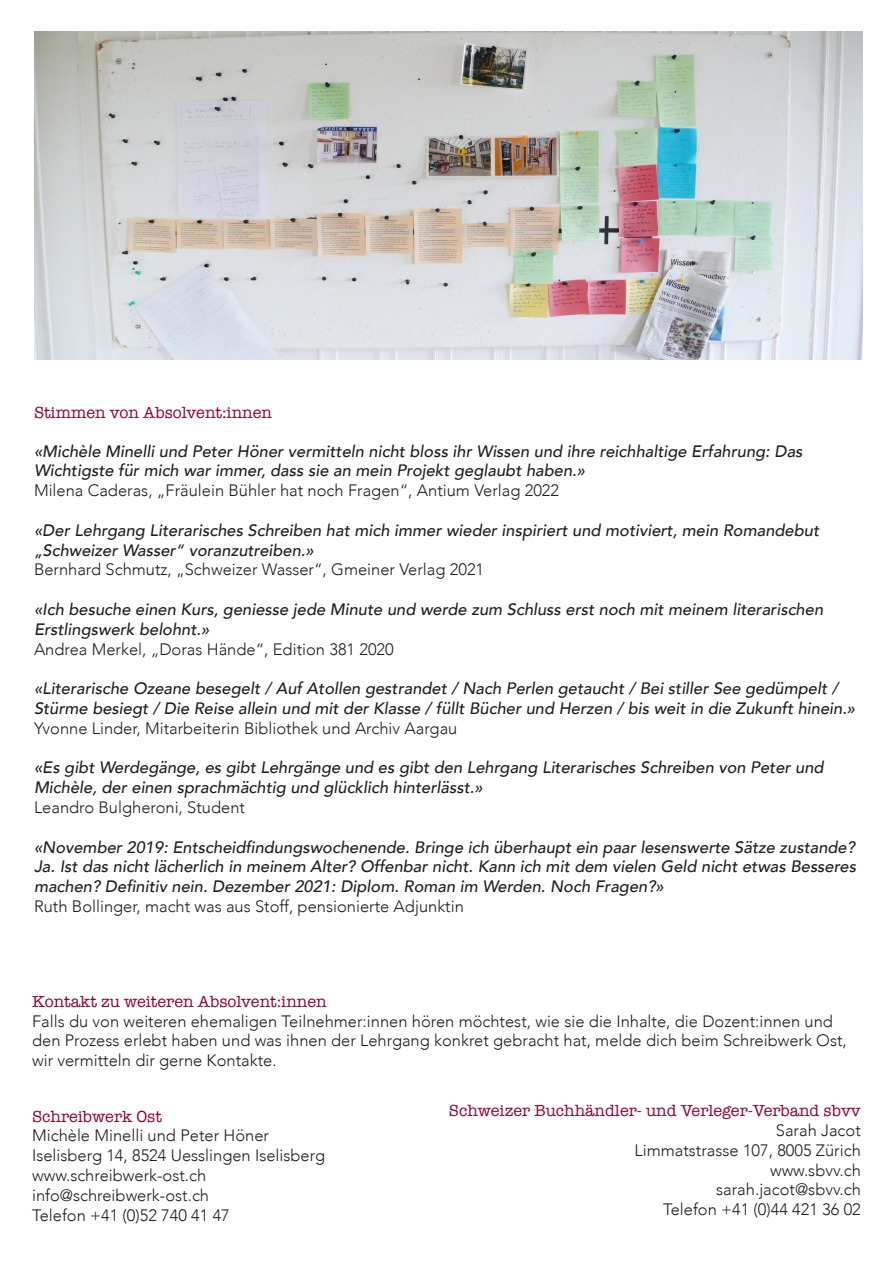
<style>
.page{position:relative;width:893px;height:1263px;background:#fff}
.page>*{position:absolute;margin:0;border:0;box-sizing:border-box;transform-origin:0 0}
.t1{font:italic 500 16.5px/19.8px "Avenir";color:#231f20}
.t2{font:300 16.5px/19.8px "Avenir";color:#231f20}
.t3{font:16.5px "American Typewriter";color:#94002f}
.s1{font-weight:500;font-style:italic}
.s2{font-weight:300;font-style:normal}
</style>
<div class="page">
<img style="left:34px;top:32px;width:829px;height:327px">
<p class="t3" style="left:34px;top:400px;width:239px">Stimmen von Absolvent:innen</p>
<p class="t1" style="left:34px;top:441px;width:770px">«Michèle Minelli und Peter Höner vermitteln nicht bloss ihr Wissen und ihre reichhaltige Erfahrung: Das<br>Wichtigste für mich war immer, dass sie an mein Projekt geglaubt haben.»</p>
<p class="t2" style="left:34px;top:481px;width:527px">Milena Caderas, „Fräulein Bühler hat noch Fragen“, Antium Verlag 2022</p>
<p class="t1" style="left:34px;top:520px;width:787px">«Der Lehrgang Literarisches Schreiben hat mich immer wieder inspiriert und motiviert, mein Romandebut „Schweizer Wasser“ voranzutreiben.»</p>
<p class="t2" style="left:34px;top:560px;width:452px">Bernhard Schmutz, „Schweizer Wasser“, Gmeiner Verlag 2021</p>
<p class="t1" style="left:34px;top:600px;width:791px">«Ich besuche einen Kurs, geniesse jede Minute und werde zum Schluss erst noch mit meinem literarischen</p>
<p class="t2" style="left:34px;top:619px;width:361px"><span class="s1">Erstlingswerk belohnt.»<br></span>Andrea Merkel, „Doras Hände“, Edition 381 2020</p>
<p class="t1" style="left:34px;top:679px;width:806px">«Literarische Ozeane besegelt / Auf Atollen gestrandet / Nach Perlen getaucht / Bei stiller See gedümpelt /</p>
<p class="t1" style="left:34px;top:699px;width:823px">Stürme besiegt / Die Reise allein und mit der Klasse / füllt Bücher und Herzen / bis weit in die Zukunft hinein.»<br><span class="s2">Yvonne Linder, Mitarbeiterin Bibliothek und Archiv Aargau</span></p>
<p class="t1" style="left:34px;top:758px;width:791px">«Es gibt Werdegänge, es gibt Lehrgänge und es gibt den Lehrgang Literarisches Schreiben von Peter und<br>Michèle, der einen sprachmächtig und glücklich hinterlässt.»</p>
<p class="t2" style="left:34px;top:797px;width:212px">Leandro Bulgheroni, Student</p>
<p class="t1" style="left:34px;top:837px;width:824px;text-align:justify">«November 2019: Entscheidfindungswochenende. Bringe ich überhaupt ein paar lesenswerte Sätze zustande?<br>Ja. Ist das nicht lächerlich in meinem Alter? Offenbar nicht. Kann ich mit dem vielen Geld nicht etwas Besseres machen? Definitiv nein. Dezember 2021: Diplom. Roman im Werden. Noch Fragen?»</p>
<p class="t2" style="left:34px;top:896px;width:431px">Ruth Bollinger, macht was aus Stoff, pensionierte Adjunktin</p>
<p class="t3" style="left:32px;top:988px;width:296px">Kontakt zu weiteren Absolvent:innen</p>
<p class="t2" style="left:32px;top:1011px;width:816px">Falls du von weiteren ehemaligen Teilnehmer:innen hören möchtest, wie sie die Inhalte, die Dozent:innen und den Prozess erlebt haben und was ihnen der Lehrgang konkret gebracht hat, melde dich beim Schreibwerk Ost, wir vermitteln dir gerne Kontakte.</p>
<p class="t3" style="left:32px;top:1103px;width:131px">Schreibwerk Ost</p>
<p class="t2" style="left:32px;top:1126px;width:238px">Michèle Minelli und Peter Höner</p>
<p class="t2" style="left:32px;top:1145px;width:294px">Iselisberg 14, 8524 Uesslingen Iselisberg</p>
<p class="t2" style="left:32px;top:1165px;width:179px">www.schreibwerk-ost.ch info@schreibwerk-ost.ch</p>
<p class="t2" style="left:32px;top:1205px;width:199px">Telefon +41 (0)52 740 41 47</p>
<p class="t3" style="left:449px;top:1098px;width:413px">Schweizer Buchhändler- und Verleger-Verband sbvv</p>
<p class="t2" style="left:776px;top:1120px;width:87px">Sarah Jacot</p>
<p class="t2" style="left:634px;top:1140px;width:228px">Limmatstrasse 107, 8005 Zürich</p>
<p class="t2" style="left:770px;top:1160px;width:92px">www.sbvv.ch</p>
<p class="t2" style="left:716px;top:1180px;width:146px">sarah.jacot@sbvv.ch</p>
<p class="t2" style="left:663px;top:1200px;width:199px">Telefon +41 (0)44 421 36 02</p>
</div>
